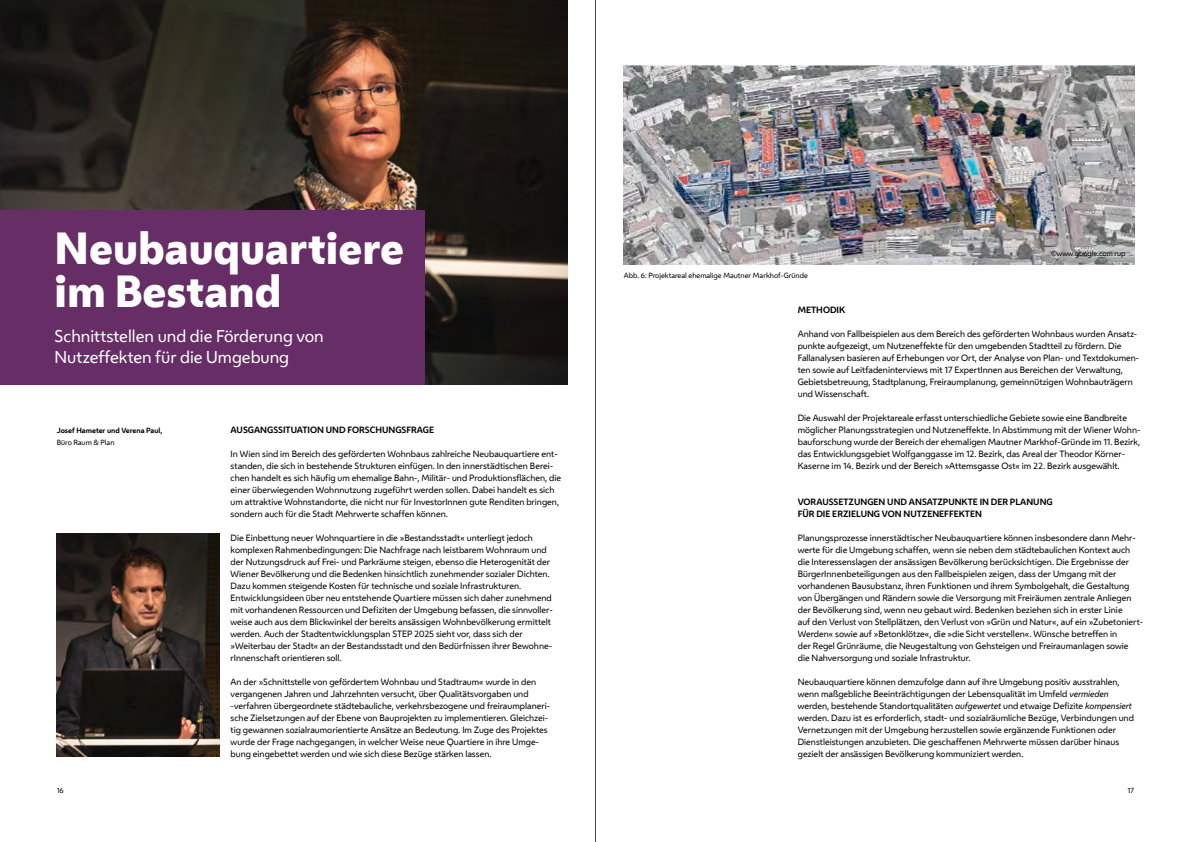
<style>
.page{position:relative;width:1191px;height:842px;background:#fff}
.page>*{position:absolute;margin:0;border:0;box-sizing:border-box;transform-origin:0 0}
.t1{font:800 42px/43px "Wiener Melange";color:#fff}
.t2{font:16px/21px "Wiener Melange";color:#fff}
.t3{font:8.5px/12px "Wiener Melange";color:#000}
.t4{font:700 8.5px/12px "Wiener Melange";color:#000}
.t5{font:7px "Wiener Melange";color:#000}
.t6{font:700 7px "Wiener Melange";color:#000}
.s1{font-style:italic}
</style>
<div class="page">
<svg style="left:595px;top:0;width:1px;height:842px"></svg>
<img style="left:0;top:0;width:567px;height:385px">
<div style="left:0;top:210px;width:424px;height:175px;background:#672d66"></div>
<img style="left:624px;top:66px;width:510px;height:199px">
<img style="left:57px;top:534px;width:162px;height:223px">
<h1 class="t1" style="left:55px;top:226px;width:351px">Neubauquartiere im Bestand</h1>
<h2 class="t2" style="left:55px;top:325px;width:271px">Schnittstellen und die Förderung von<br>Nutzeffekten für die Umgebung</h2>
<p class="t6" style="left:57px;top:425px;width:107px">Josef Hameter und Verena Paul,</p>
<p class="t5" style="left:57px;top:437px;width:59px">Büro Raum &amp; Plan</p>
<p class="t4" style="left:231px;top:424px;width:205px">AUSGANGSSITUATION UND FORSCHUNGSFRAGE</p>
<p class="t3" style="left:231px;top:448px;width:332px">In Wien sind im Bereich des geförderten Wohnbaus zahlreiche Neubauquartiere ent&shy;standen, die sich in bestehende Strukturen einfügen. In den innerstädtischen Berei&shy;chen handelt es sich häufig um ehemalige Bahn-, Militär- und Produktionsflächen, die einer überwiegenden Wohnnutzung zugeführt werden sollen. Dabei handelt es sich um attraktive Wohnstandorte, die nicht nur für InvestorInnen gute Renditen bringen, sondern auch für die Stadt Mehrwerte schaffen können.</p>
<p class="t3" style="left:231px;top:532px;width:323px">Die Einbettung neuer Wohnquartiere in die »Bestandsstadt« unterliegt jedoch komplexen Rahmenbedingungen: Die Nachfrage nach leistbarem Wohnraum und der Nutzungsdruck auf Frei- und Parkräume steigen, ebenso die Heterogenität der Wiener Bevölkerung und die Bedenken hinsichtlich zunehmender sozialer Dichten.<br>Dazu kommen steigende Kosten für technische und soziale Infrastrukturen.<br>Entwicklungsideen über neu entstehende Quartiere müssen sich daher zunehmend mit vorhandenen Ressourcen und Defiziten der Umgebung befassen, die sinnvoller&shy;weise auch aus dem Blickwinkel der bereits ansässigen Wohnbevölkerung ermittelt werden. Auch der Stadtentwicklungsplan STEP 2025 sieht vor, dass sich der »Weiterbau der Stadt« an der Bestandsstadt und den Bedürfnissen ihrer Bewohne&shy;rInnenschaft orientieren soll.</p>
<p class="t3" style="left:231px;top:676px;width:321px">An der »Schnittstelle von gefördertem Wohnbau und Stadtraum« wurde in den vergangenen Jahren und Jahrzehnten versucht, über Qualitätsvorgaben und -verfahren übergeordnete städtebauliche, verkehrsbezogene und freiraumplaneri&shy;sche Zielsetzungen auf der Ebene von Bauprojekten zu implementieren. Gleichzei&shy;tig gewannen sozialraumorientierte Ansätze an Bedeutung. Im Zuge des Projektes wurde der Frage nachgegangen, in welcher Weise neue Quartiere in ihre Umge&shy;bung eingebettet werden und wie sich diese Bezüge stärken lassen.</p>
<p class="t5" style="left:624px;top:270px;width:185px">Abb. 6: Projektareal ehemalige Mautner Markhof-Gründe</p>
<p class="t5" style="left:1050px;top:249px;width:76px">©www.google.com rup</p>
<p class="t4" style="left:797px;top:304px;width:49px">METHODIK</p>
<p class="t3" style="left:797px;top:328px;width:343px">Anhand von Fallbeispielen aus dem Bereich des geförderten Wohnbaus wurden Ansatz&shy;punkte aufgezeigt, um Nutzeneffekte für den umgebenden Stadtteil zu fördern. Die Fallanalysen basieren auf Erhebungen vor Ort, der Analyse von Plan- und Textdokumen&shy;ten sowie auf Leitfadeninterviews mit 17 ExpertInnen aus Bereichen der Verwaltung, Gebietsbetreuung, Stadtplanung, Freiraumplanung, gemeinnützigen Wohnbauträgern und Wissenschaft.</p>
<p class="t3" style="left:797px;top:412px;width:344px">Die Auswahl der Projektareale erfasst unterschiedliche Gebiete sowie eine Bandbreite möglicher Planungsstrategien und Nutzeneffekte. In Abstimmung mit der Wiener Wohn&shy;bauforschung wurde der Bereich der ehemaligen Mautner Markhof-Gründe im 11. Bezirk, das Entwicklungsgebiet Wolfganggasse im 12. Bezirk, das Areal der Theodor Körner-Kaserne im 14. Bezirk und der Bereich »Attemsgasse Ost« im 22. Bezirk ausgewählt.</p>
<p class="t4" style="left:797px;top:496px;width:256px">VORAUSSETZUNGEN UND ANSATZPUNKTE IN DER PLANUNG<br>FÜR DIE ERZIELUNG VON NUTZENEFFEKTEN</p>
<p class="t3" style="left:797px;top:532px;width:347px">Planungsprozesse innerstädtischer Neubauquartiere können insbesondere dann Mehr&shy;werte für die Umgebung schaffen, wenn sie neben dem städtebaulichen Kontext auch die Interessenslagen der ansässigen Bevölkerung berücksichtigen. Die Ergebnisse der BürgerInnenbeteiligungen aus den Fallbeispielen zeigen, dass der Umgang mit der vorhandenen Bausubstanz, ihren Funktionen und ihrem Symbolgehalt, die Gestaltung von Übergängen und Rändern sowie die Versorgung mit Freiräumen zentrale Anliegen der Bevölkerung sind, wenn neu gebaut wird. Bedenken beziehen sich in erster Linie<br>auf den Verlust von Stellplätzen, den Verlust von »Grün und Natur«, auf ein »Zubetoniert-Werden« sowie auf »Betonklötze«, die »die Sicht verstellen«. Wünsche betreffen in<br>der Regel Grünräume, die Neugestaltung von Gehsteigen und Freiraumanlagen sowie<br>die Nahversorgung und soziale Infrastruktur.</p>
<p class="t3" style="left:797px;top:676px;width:338px">Neubauquartiere können demzufolge dann auf ihre Umgebung positiv ausstrahlen, wenn maßgebliche Beeinträchtigungen der Lebensqualität im Umfeld <span class="s1">vermieden </span>werden, bestehende Standortqualitäten <span class="s1">aufgewertet</span> und etwaige Defizite <span class="s1">kompensiert </span>werden. Dazu ist es erforderlich, stadt- und sozialräumliche Bezüge, Verbindungen und Vernetzungen mit der Umgebung herzustellen sowie ergänzende Funktionen oder Dienstleistungen anzubieten. Die geschaffenen Mehrwerte müssen darüber hinaus gezielt der ansässigen Bevölkerung kommuniziert werden.</p>
<p class="t5" style="left:57px;top:785px;width:9px">16</p>
<p class="t5" style="left:1127px;top:785px;width:8px">17</p>
</div>
